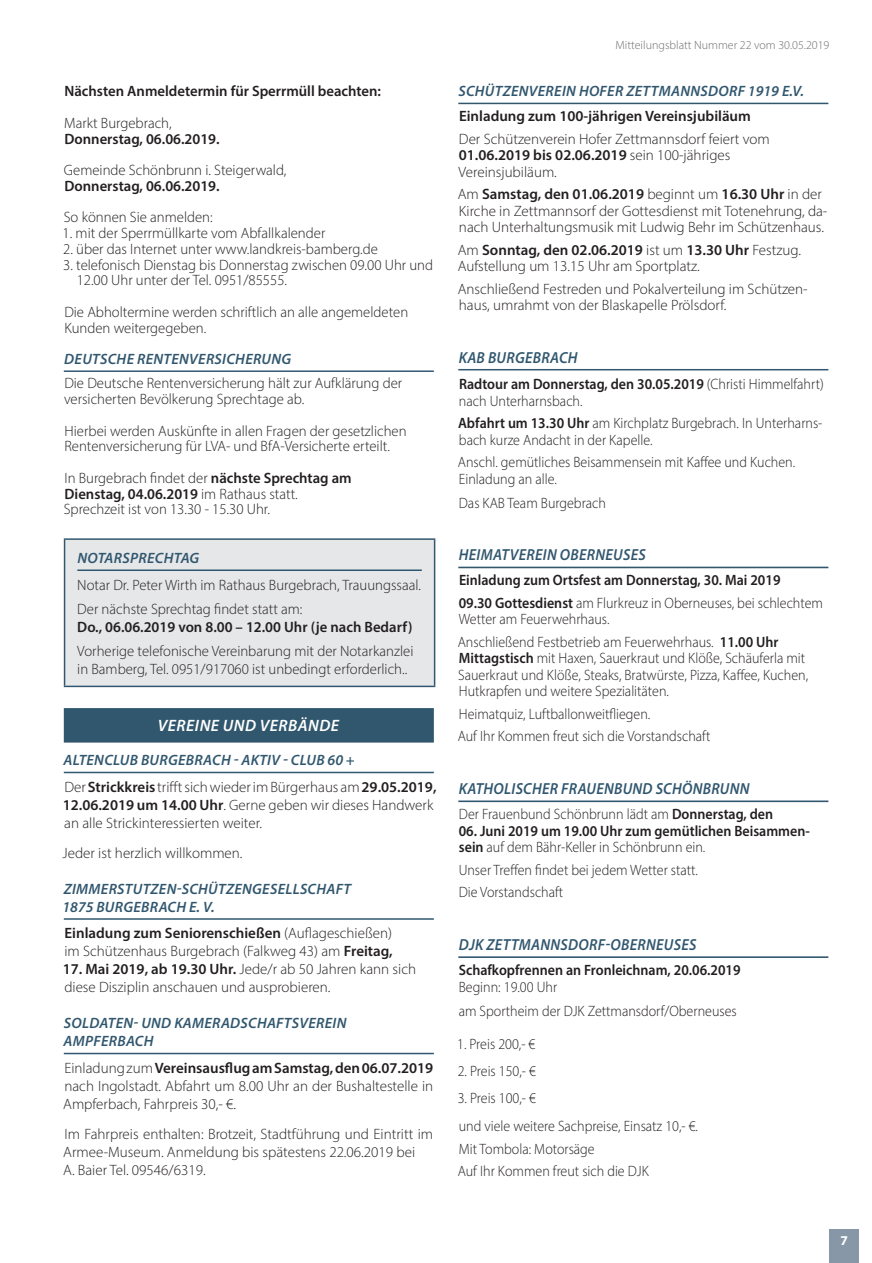
<style>
.page{position:relative;width:872px;height:1263px;background:#fff}
.page>*{position:absolute;margin:0;border:0;box-sizing:border-box;transform-origin:0 0}
.t1{font:italic 600 16.5px "Myriad Pro";letter-spacing:.03em;color:#fff}
.t2{font:italic 600 16.05px "Myriad Pro";letter-spacing:.02em;color:#31576f;scale:.94 1}
.t3{font:300 15px/18px "Myriad Pro";color:#231f20}
.t4{font:300 15px/16.5px "Myriad Pro";color:#231f20;scale:.94 1}
.t5{font:italic 600 15px/18px "Myriad Pro";letter-spacing:.02em;color:#31576f}
.t6{font:600 15px/22.5px "Myriad Pro";color:#231f20;scale:.94 1}
.t7{font:600 15px "Myriad Pro";color:#231f20}
.t8{font:700 13.5px "Myriad Pro";color:#fff}
.t9{font:300 12px "Myriad Pro";color:#6c6d70}
.s1{font-weight:600}
.s2{font-weight:300;font-style:normal;color:#231f20}
.s3{font-style:normal;color:#231f20}
.s4{font-weight:300}
</style>
<div class="page">
<div style="left:64px;top:708px;width:370px;height:34px;background:#31576f"></div>
<hr style="left:64px;top:772px;width:370px;height:1px;background:#31576f">
<hr style="left:64px;top:918px;width:370px;height:2px;background:#31576f">
<hr style="left:64px;top:1053px;width:370px;height:1px;background:#31576f">
<hr style="left:458px;top:103px;width:370px;height:1px;background:#31576f">
<hr style="left:458px;top:369px;width:370px;height:1px;background:#31576f">
<hr style="left:458px;top:567px;width:370px;height:1px;background:#31576f">
<hr style="left:458px;top:800px;width:370px;height:2px;background:#31576f">
<hr style="left:458px;top:956px;width:370px;height:2px;background:#31576f">
<hr style="left:64px;top:370px;width:370px;height:2px;background:#31576f">
<div style="left:65px;top:539px;width:369px;height:147px;background:#e6e7e9"></div>
<hr style="left:64px;top:540px;width:1px;height:146px;background:#31576f">
<hr style="left:64px;top:538px;width:371px;height:2px;background:#31576f">
<hr style="left:434px;top:540px;width:1px;height:146px;background:#31576f">
<hr style="left:64px;top:686px;width:371px;height:1px;background:#31576f">
<hr style="left:77px;top:569px;width:345px;height:2px;background:#31576f">
<div style="left:829px;top:1229px;width:30px;height:34px;background:#8797a8"></div>
<p class="t7" style="left:64px;top:82px;width:318px">Nächsten Anmeldetermin für Sperrmüll beachten:</p>
<p class="t3" style="left:64px;top:114px;width:109px">Markt Burgebrach,</p>
<p class="t7" style="left:64px;top:129px;width:157px">Donnerstag, 06.06.2019.</p>
<p class="t3" style="left:64px;top:161px;width:224px">Gemeinde Schönbrunn i. Steigerwald,</p>
<p class="t7" style="left:64px;top:176px;width:157px">Donnerstag, 06.06.2019.</p>
<p class="t3" style="left:64px;top:208px;width:150px">So können Sie anmelden:</p>
<p class="t3" style="left:63px;top:224px;width:264px">1. mit der Sperrmüllkarte vom Abfallkalender</p>
<p class="t3" style="left:63px;top:240px;width:316px">2. über das Internet unter www.landkreis-bamberg.de</p>
<p class="t3" style="left:77px;top:257px;width:358px;line-height:15.8px;text-indent:-13px">3. telefonisch Dienstag bis Donnerstag zwischen 09.00 Uhr und<br>12.00 Uhr unter der Tel. 0951/85555.</p>
<p class="t3" style="left:64px;top:304px;width:345px;line-height:15.8px">Die Abholtermine werden schriftlich an alle angemeldeten<br>Kunden weitergegeben.</p>
<p class="t5" style="left:64px;top:350px;width:228px">DEUTSCHE RENTENVERSICHERUNG</p>
<p class="t3" style="left:64px;top:375px;width:340px;line-height:15.8px">Die Deutsche Rentenversicherung hält zur Aufklärung der versicherten Bevölkerung Sprechtage ab.</p>
<p class="t3" style="left:64px;top:423px;width:344px;line-height:15.8px">Hierbei werden Auskünfte in allen Fragen der gesetzlichen<br>Rentenversicherung für LVA- und BfA-Versicherte erteilt.</p>
<p class="t3" style="left:64px;top:470px;width:289px;line-height:15.8px">In Burgebrach findet der <span class="s1">nächste Sprechtag am<br>Dienstag, 04.06.2019</span> im Rathaus statt.<br>Sprechzeit ist von 13.30 - 15.30 Uhr.</p>
<p class="t5" style="left:77px;top:549px;width:123px">NOTARSPRECHTAG</p>
<p class="t3" style="left:77px;top:572px;width:345px;line-height:24px">Notar Dr. Peter Wirth im Rathaus Burgebrach, Trauungssaal.<br>Der nächste Sprechtag findet statt am:</p>
<p class="t7" style="left:77px;top:617px;width:337px">Do., 06.06.2019 von 8.00 – 12.00 Uhr (je nach Bedarf)</p>
<p class="t3" style="left:77px;top:641px;width:338px">Vorherige telefonische Vereinbarung mit der Notarkanzlei in Bamberg, Tel. 0951/917060 ist unbedingt erforderlich..</p>
<p class="t1" style="left:158px;top:715px;width:183px">VEREINE UND VERBÄNDE</p>
<p class="t5" style="left:64px;top:747px;width:374px;line-height:26.5px">ALTENCLUB BURGEBRACH - AKTIV - CLUB 60 +<br><span class="s2">Der</span> <span class="s3">Strickkreis</span> <span class="s2">trifft sich wieder im Bürgerhaus am</span> <span class="s3">29.05.2019,</span></p>
<p class="t3" style="left:63px;top:796px;width:372px"><span class="s1">12.06.2019 um 14.00 Uhr</span>. Gerne geben wir dieses Handwerk an alle Strickinteressierten weiter.</p>
<p class="t3" style="left:63px;top:844px;width:181px">Jeder ist herzlich willkommen.</p>
<p class="t5" style="left:62px;top:879px;width:290px">ZIMMERSTUTZEN-SCHÜTZENGESELLSCHAFT<br>1875 BURGEBRACH E. V.</p>
<p class="t3" style="left:64px;top:924px;width:330px"><span class="s1">Einladung zum Seniorenschießen</span> (Auflageschießen) im Schützenhaus Burgebrach (Falkweg 43) am <span class="s1">Freitag,</span></p>
<p class="t3" style="left:63px;top:960px;width:355px"><span class="s1">17. Mai 2019, ab 19.30 Uhr.</span> Jede/r ab 50 Jahren kann sich diese Disziplin anschauen und ausprobieren.</p>
<p class="t5" style="left:64px;top:1014px;width:284px">SOLDATEN- UND KAMERADSCHAFTSVEREIN<br>AMPFERBACH</p>
<p class="t3" style="left:63px;top:1059px;width:371px;text-align:justify">Einladung zum <span class="s1">Vereinsausflug am Samstag, den 06.07.2019 </span>nach Ingolstadt. Abfahrt um 8.00 Uhr an der Bushaltestelle in Ampferbach, Fahrpreis 30,- €.</p>
<p class="t3" style="left:63px;top:1125px;width:371px">Im Fahrpreis enthalten: Brotzeit, Stadtführung und Eintritt im<br>Armee-Museum. Anmeldung bis spätestens 22.06.2019 bei<br>A. Baier Tel. 09546/6319.</p>
<p class="t9" style="left:615px;top:38px;width:215px">Mitteilungsblatt Nummer 22 vom 30.05.2019</p>
<p class="t5" style="left:458px;top:82px;width:347px">SCHÜTZENVEREIN HOFER ZETTMANNSDORF 1919 E.V.</p>
<p class="t7" style="left:459px;top:107px;width:293px">Einladung zum 100-jährigen Vereinsjubiläum</p>
<p class="t3" style="left:458px;top:130px;width:313px;line-height:16.5px">Der Schützenverein Hofer Zettmannsdorf feiert vom<br><span class="s1">01.06.2019 bis 02.06.2019</span> sein 100-jähriges<br>Vereinsjubiläum.</p>
<p class="t3" style="left:458px;top:186px;width:371px;line-height:16.5px">Am <span class="s1">Samstag, den 01.06.2019</span> beginnt um <span class="s1">16.30 Uhr</span> in der<br>Kirche in Zettmannsorf der Gottesdienst mit Totenehrung, da&shy;nach Unterhaltungsmusik mit Ludwig Behr im Schützenhaus.</p>
<p class="t3" style="left:458px;top:241px;width:345px;line-height:16.5px">Am <span class="s1">Sonntag, den 02.06.2019</span> ist um <span class="s1">13.30 Uhr</span> Festzug.<br>Aufstellung um 13.15 Uhr am Sportplatz.</p>
<p class="t3" style="left:458px;top:280px;width:351px;line-height:16.5px">Anschließend Festreden und Pokalverteilung im Schützen&shy;haus, umrahmt von der Blaskapelle Prölsdorf.</p>
<p class="t2" style="left:459px;top:347px;width:128px">KAB BURGEBRACH</p>
<p class="t4" style="left:459px;top:376px;width:389px"><span class="s1">Radtour am Donnerstag, den 30.05.2019</span> (Christi Himmelfahrt) nach Unterharnsbach.</p>
<p class="t4" style="left:458px;top:415px;width:389px"><span class="s1">Abfahrt um 13.30 Uhr</span> am Kirchplatz Burgebrach. In Unterharns&shy;bach kurze Andacht in der Kapelle.</p>
<p class="t4" style="left:458px;top:454px;width:360px">Anschl. gemütliches Beisammensein mit Kaffee und Kuchen.<br>Einladung an alle.</p>
<p class="t4" style="left:459px;top:494px;width:158px">Das KAB Team Burgebrach</p>
<p class="t2" style="left:459px;top:544px;width:200px">HEIMATVEREIN OBERNEUSES</p>
<p class="t6" style="left:459px;top:569px;width:389px">Einladung zum Ortsfest am Donnerstag, 30. Mai 2019<br>09.30 Gottesdienst <span class="s4">am Flurkreuz in Oberneuses, bei schlechtem</span></p>
<p class="t4" style="left:458px;top:608px;width:343px;line-height:22.5px">Wetter am Feuerwehrhaus.<br>Anschließend Festbetrieb am Feuerwehrhaus. <span class="s1">11.00 Uhr</span></p>
<p class="t4" style="left:458px;top:650px;width:374px"><span class="s1">Mittagstisch</span> mit Haxen, Sauerkraut und Klöße, Schäuferla mit<br>Sauerkraut und Klöße, Steaks, Bratwürste, Pizza, Kaffee, Kuchen,<br>Hutkrapfen und weitere Spezialitäten.</p>
<p class="t4" style="left:458px;top:702px;width:270px;line-height:22.5px">Heimatquiz, Luftballonweitfliegen.<br>Auf Ihr Kommen freut sich die Vorstandschaft</p>
<p class="t2" style="left:459px;top:778px;width:311px">KATHOLISCHER FRAUENBUND SCHÖNBRUNN</p>
<p class="t4" style="left:459px;top:806px;width:336px">Der Frauenbund Schönbrunn lädt am <span class="s1">Donnerstag, den</span></p>
<p class="t6" style="left:459px;top:822px;width:375px;line-height:16.5px">06. Juni 2019 um 19.00 Uhr zum gemütlichen Beisammen&shy;sein <span class="s4">auf dem Bähr-Keller in Schönbrunn ein.</span></p>
<p class="t4" style="left:458px;top:858px;width:256px;line-height:22.5px">Unser Treffen findet bei jedem Wetter statt.<br>Die Vorstandschaft</p>
<p class="t2" style="left:459px;top:934px;width:254px">DJK ZETTMANNSDORF-OBERNEUSES</p>
<p class="t6" style="left:458px;top:958px;width:301px">Schafkopfrennen an Fronleichnam, 20.06.2019</p>
<p class="t4" style="left:459px;top:974px;width:297px;line-height:24px">Beginn: 19.00 Uhr<br>am Sportheim der DJK Zettmansdorf/Oberneuses</p>
<p class="t4" style="left:457px;top:1035px;width:85px">1. Preis 200,- €</p>
<p class="t4" style="left:458px;top:1062px;width:85px">2. Preis 150,- €</p>
<p class="t4" style="left:458px;top:1083px;width:257px;line-height:28.5px">3. Preis 100,- €<br>und viele weitere Sachpreise, Einsatz 10,- €.</p>
<p class="t4" style="left:458px;top:1137px;width:205px;line-height:22.5px">Mit Tombola: Motorsäge<br>Auf Ihr Kommen freut sich die DJK</p>
<p class="t8" style="left:840px;top:1231px;width:9px">7</p>
</div>
